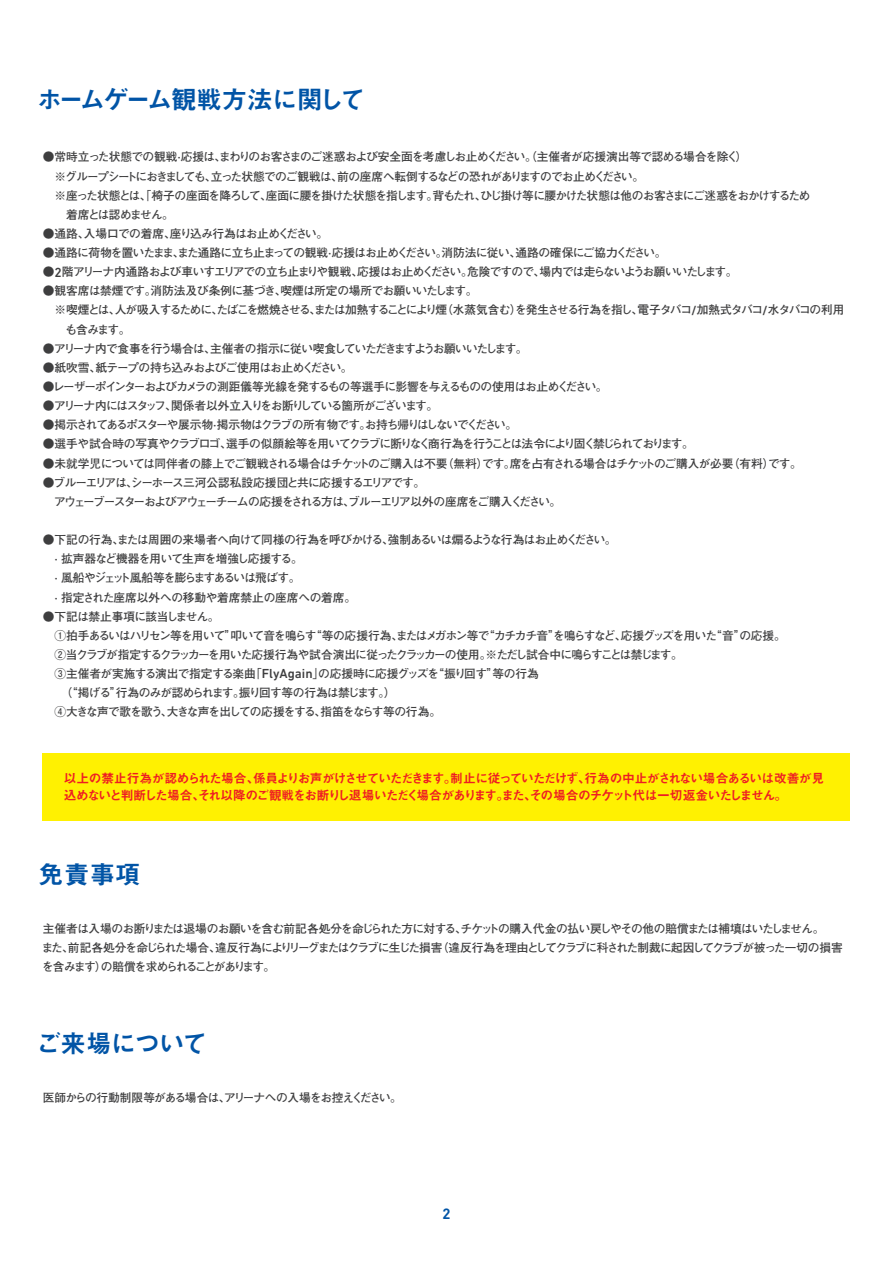
<style>
.page{position:relative;width:893px;height:1263px;background:#fff}
.page>*{position:absolute;margin:0;border:0;box-sizing:border-box;transform-origin:0 0}
.t1{font:25.5px "Midashi Go Pro MB31";letter-spacing:-.095em;color:#0154a6}
.t2{font:25.5px "Midashi Go Pro MB31";letter-spacing:-.045em;color:#0154a6}
.t3{font:14.7px "DIN Bold";color:#0154a6}
.t4{font:12.75px/17px "Midashi Go Pro MB31";letter-spacing:-.095em;color:#ee1d23}
.t5{font:700 11.7px/19.2px "Futo Go B101 Pro";letter-spacing:-.075em;color:#3e3e3f}
.t6{font:700 11.7px/19.2px "Futo Go B101 Pro";letter-spacing:-.1em;color:#3e3e3f}
.t7{font:700 11.7px "Futo Go B101 Pro";letter-spacing:-.105em;color:#3e3e3f}
.t8{font:700 11.7px "Futo Go B101 Pro";letter-spacing:-.055em;color:#3e3e3f}
.t9{font:700 11.7px "Futo Go B101 Pro";letter-spacing:-.045em;color:#3e3e3f}
.s1{font-size:8.7px}
.s2{font-family:"DIN Next LT Pro";font-weight:500;font-size:13.5px}
.s3{font-family:"DIN Next LT Pro";font-weight:500;font-size:13.35px}
</style>
<div class="page">
<div style="left:43px;top:753px;width:807px;height:68px;background:#fff101"></div>
<h1 class="t1" style="left:37px;top:79px;width:330px">ホームゲーム観戦方法に関して</h1>
<p class="t5" style="left:43px;top:146px;width:769px">●常時立った状態での観戦<span class="s1">・</span>応援は、まわりのお客さまのご迷惑および安全面を考慮しお止めください。（主催者が応援演出等で認める場合を除く）<br>　※グループシートにおきましても、立った状態でのご観戦は、前の座席へ転倒するなどの恐れがありますのでお止めください。<br>　※座った状態とは、「椅子の座面を降ろして、座面に腰を掛けた状態を指します。背もたれ、ひじ掛け等に腰かけた状態は他のお客さまにご迷惑をおかけするため　　着席とは認めません。</p>
<p class="t9" style="left:43px;top:224px;width:287px">●通路、入場口での着席、座り込み行為はお止めください。</p>
<p class="t8" style="left:43px;top:243px;width:625px">●通路に荷物を置いたまま、また通路に立ち止まっての観戦<span class="s1">・</span>応援はお止めください。消防法に従い、通路の確保にご協力ください。</p>
<p class="t5" style="left:43px;top:261px;width:696px">●<span class="s2">2</span>階アリーナ内通路および車いすエリアでの立ち止まりや観戦、応援はお止めください。危険ですので、場内では走らないようお願いいたします。</p>
<p class="t5" style="left:43px;top:280px;width:803px">●観客席は禁煙です。消防法及び条例に基づき、喫煙は所定の場所でお願いいたします。<br>　※喫煙とは、人が吸入するために、たばこを燃焼させる、または加熱することにより煙（水蒸気含む）を発生させる行為を指し、電子タバコ<span class="s3">/</span>加熱式タバコ<span class="s3">/</span>水タバコの利用　　も含みます。</p>
<p class="t5" style="left:43px;top:337px;width:486px">●アリーナ内で食事を行う場合は、主催者の指示に従い喫食していただきますようお願いいたします。</p>
<p class="t5" style="left:43px;top:356px;width:311px">●紙吹雪、紙テープの持ち込みおよびご使用はお止めください。</p>
<p class="t5" style="left:43px;top:375px;width:566px">●レーザーポインターおよびカメラの測距儀等光線を発するもの等選手に影響を与えるものの使用はお止めください。</p>
<p class="t7" style="left:43px;top:396px;width:397px">●アリーナ内にはスタッフ、関係者以外立入りをお断りしている箇所がございます。</p>
<p class="t7" style="left:43px;top:415px;width:476px">●掲示されてあるポスターや展示物<span class="s1">・</span>掲示物はクラブの所有物です。お持ち帰りはしないでください。</p>
<p class="t5" style="left:43px;top:433px;width:652px">●選手や試合時の写真やクラブロゴ、選手の似顔絵等を用いてクラブに断りなく商行為を行うことは法令により固く禁じられております。</p>
<p class="t5" style="left:43px;top:452px;width:760px">●未就学児については同伴者の膝上でご観戦される場合はチケットのご購入は不要（無料）です。席を占有される場合はチケットのご購入が必要（有料）です。</p>
<p class="t6" style="left:43px;top:471px;width:520px">●ブルーエリアは、シーホース三河公認私設応援団と共に応援するエリアです。<br>　アウェーブースターおよびアウェーチームの応援をされる方は、ブルーエリア以外の座席をご購入ください。</p>
<p class="t5" style="left:52px;top:529px;width:566px;text-indent:-9px">●下記の行為、または周囲の来場者へ向けて同様の行為を呼びかける、強制あるいは煽るような行為はお止めください。<span class="s1">・</span>拡声器など機器を用いて生声を増強し応援する。<br><span class="s1">・</span>風船やジェット風船等を膨らますあるいは飛ばす。<br><span class="s1">・</span>指定された座席以外への移動や着席禁止の座席への着席。</p>
<p class="t5" style="left:43px;top:605px;width:744px">●下記は禁止事項に該当しません。<br>　①拍手あるいはハリセン等を用いて”叩いて音を鳴らす“等の応援行為、またはメガホン等で“カチカチ音”を鳴らすなど、応援グッズを用いた“音”の応援。　②当クラブが指定するクラッカーを用いた応援行為や試合演出に従ったクラッカーの使用。※ただし試合中に鳴らすことは禁じます。<br>　③主催者が実施する演出で指定する楽曲「<span class="s3">FlyAgain</span>」の応援時に応援グッズを“振り回す”等の行為<br>　　（“掲げる”行為のみが認められます。振り回す等の行為は禁じます。）<br>　④大きな声で歌を歌う、大きな声を出しての応援をする、指笛をならす等の行為。</p>
<p class="t4" style="left:64px;top:768px;width:762px">以上の禁止行為が認められた場合、係員よりお声がけさせていただきます。制止に従っていただけず、行為の中止がされない場合あるいは改善が見込めないと判断した場合、それ以降のご観戦をお断りし退場いただく場合があります。また、その場合のチケット代は一切返金いたしません。</p>
<h1 class="t2" style="left:39px;top:853px;width:104px">免責事項</h1>
<p class="t5" style="left:42px;top:917px;width:802px">主催者は入場のお断りまたは退場のお願いを含む前記各処分を命じられた方に対する、チケットの購入代金の払い戻しやその他の賠償または補填はいたしません。<br>また、前記各処分を命じられた場合、違反行為によりリーグまたはクラブに生じた損害（違反行為を理由としてクラブに科された制裁に起因してクラブが被った一切の損害を含みます）の賠償を求められることがあります。</p>
<h1 class="t2" style="left:36px;top:1023px;width:173px">ご来場について</h1>
<p class="t5" style="left:43px;top:1087px;width:361px">医師からの行動制限等がある場合は、アリーナへの入場をお控えください。</p>
<p class="t3" style="left:442px;top:1204px;width:9px">2</p>
</div>
